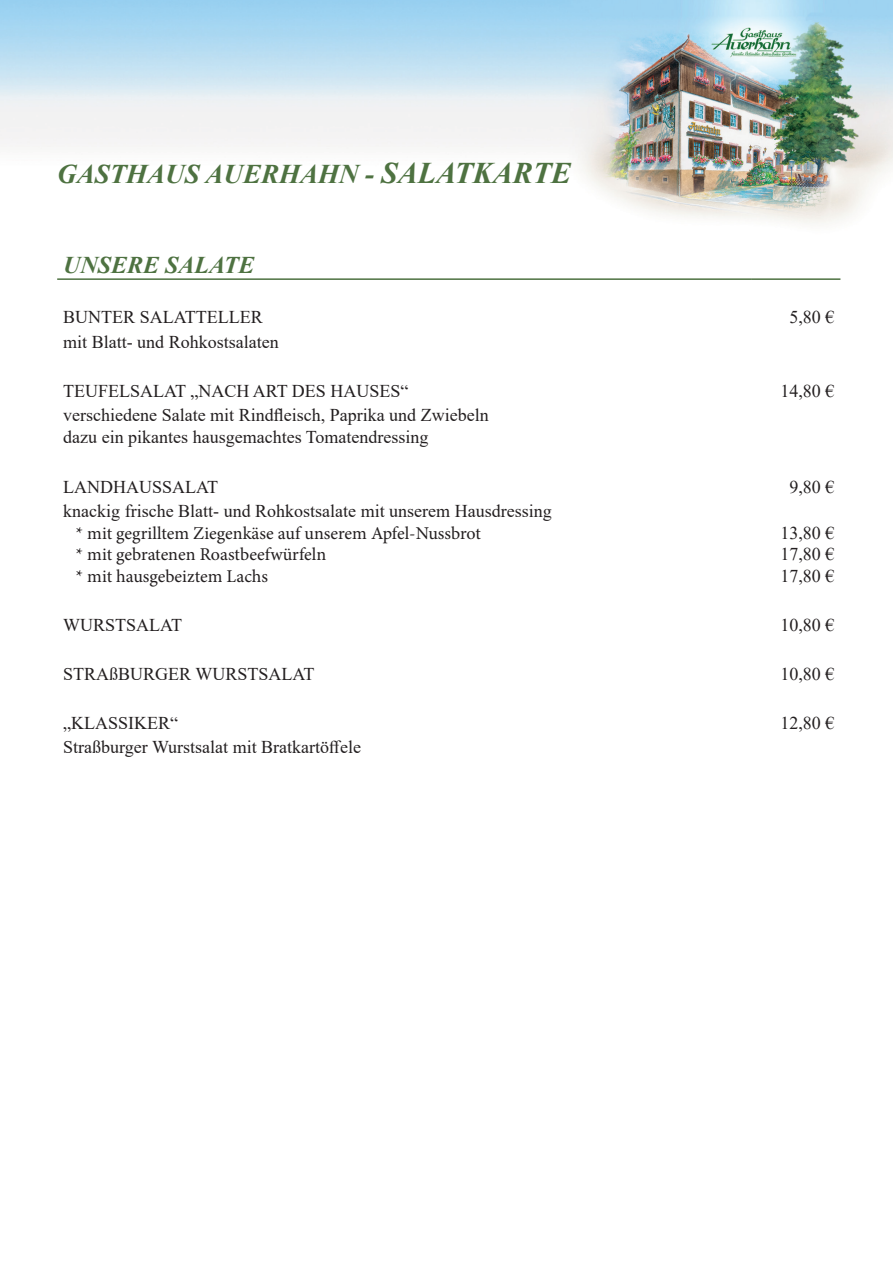
<style>
.page{position:relative;width:893px;height:1263px;background:#fff}
.page>*{position:absolute;margin:0;border:0;box-sizing:border-box;transform-origin:0 0}
.t1{font:italic 700 27px "Times New Roman";color:#4e7241}
.t2{font:italic 700 24px "Times New Roman";color:#4e7241}
.t3{font:18px "Times New Roman";color:#231f20}
.t4{font:18px "Minion Pro";color:#231f20}
.s1{font-size:30px}
</style>
<div class="page">
<img style="left:0;top:0;width:893px;height:280px">
<hr style="left:57px;top:278px;width:695px;height:2px;background:#4e7241">
<hr style="left:752px;top:278px;width:88px;height:2px;background:#4e7241">
<p class="t1" style="left:57px;top:155px;width:515px">GASTHAUS AUERHAHN - <span class="s1">SALATKARTE</span></p>
<p class="t2" style="left:63px;top:248px;width:193px">UNSERE SALATE</p>
<p class="t3" style="left:63px;top:305px;width:201px">BUNTER SALATTELLER</p>
<p class="t3" style="left:789px;top:305px;width:46px">5,80 €</p>
<p class="t3" style="left:63px;top:329px;width:217px">mit Blatt- und Rohkostsalaten</p>
<p class="t3" style="left:63px;top:378px;width:347px">TEUFELSALAT „NACH ART DES HAUSES“</p>
<p class="t3" style="left:780px;top:378px;width:55px">14,80 €</p>
<p class="t3" style="left:63px;top:403px;width:427px">verschiedene Salate mit Rindfleisch, Paprika und Zwiebeln</p>
<p class="t3" style="left:63px;top:424px;width:367px">dazu ein pikantes hausgemachtes Tomatendressing</p>
<p class="t3" style="left:63px;top:474px;width:157px">LANDHAUSSALAT</p>
<p class="t3" style="left:789px;top:474px;width:46px">9,80 €</p>
<p class="t3" style="left:63px;top:498px;width:490px">knackig frische Blatt- und Rohkostsalate mit unserem Hausdressing</p>
<p class="t4" style="left:76px;top:521px;width:406px">* mit gegrilltem Ziegenkäse auf unserem Apfel-Nussbrot</p>
<p class="t4" style="left:76px;top:542px;width:252px">* mit gebratenen Roastbeefwürfeln</p>
<p class="t4" style="left:76px;top:564px;width:194px">* mit hausgebeiztem Lachs</p>
<p class="t3" style="left:780px;top:520px;width:55px">13,80 €</p>
<p class="t3" style="left:780px;top:542px;width:55px">17,80 €</p>
<p class="t3" style="left:780px;top:563px;width:55px">17,80 €</p>
<p class="t3" style="left:63px;top:612px;width:121px">WURSTSALAT</p>
<p class="t3" style="left:780px;top:612px;width:55px">10,80 €</p>
<p class="t3" style="left:63px;top:661px;width:253px">STRAßBURGER WURSTSALAT</p>
<p class="t3" style="left:780px;top:661px;width:55px">10,80 €</p>
<p class="t3" style="left:63px;top:710px;width:116px">„KLASSIKER“</p>
<p class="t3" style="left:780px;top:710px;width:55px">12,80 €</p>
<p class="t3" style="left:63px;top:735px;width:299px">Straßburger Wurstsalat mit Bratkartöffele</p>
</div>
